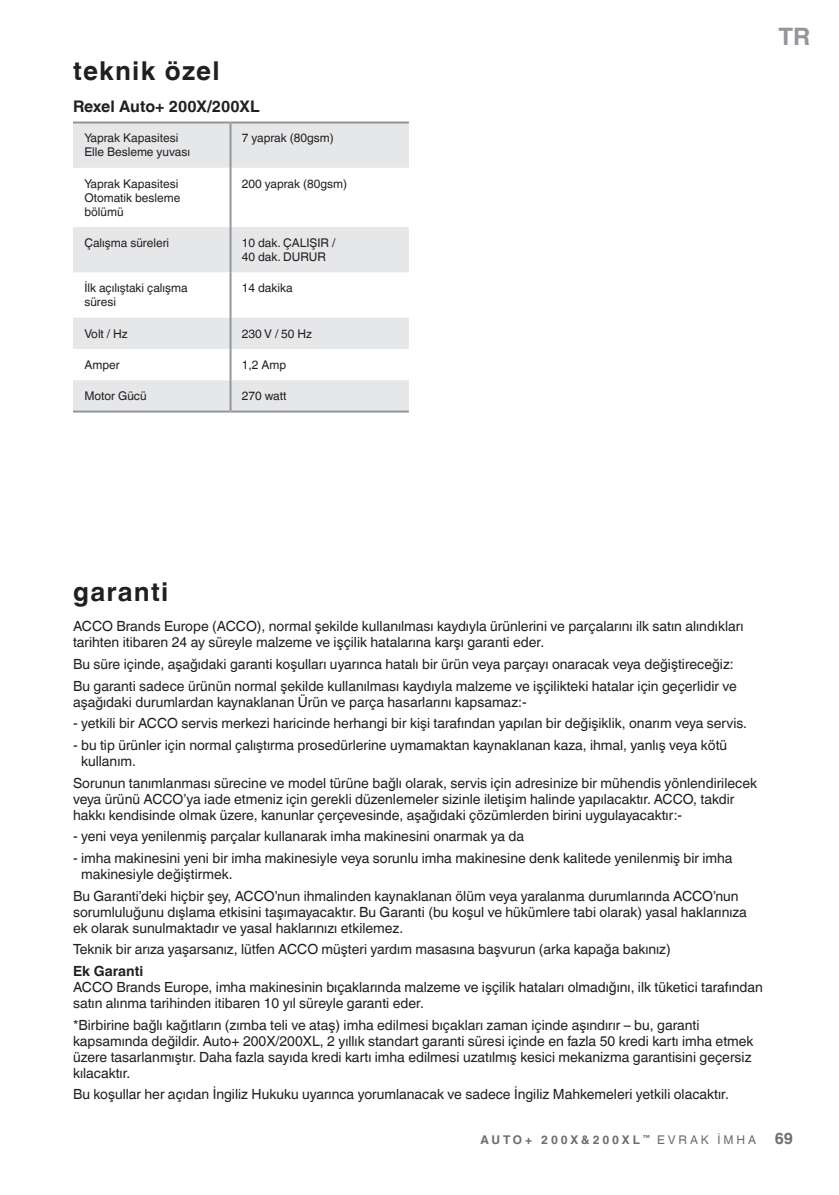
<style>
.page{position:relative;width:839px;height:1195px;background:#fff}
.page>*{position:absolute;margin:0;border:0;box-sizing:border-box;transform-origin:0 0}
.t1{font:700 26px "Helvetica Linotype";letter-spacing:.05em;color:#231f20}
.t2{font:700 24px "Helvetica Linotype";color:#939598}
.t3{font:700 16px "Helvetica Linotype";color:#231f20}
.t4{font:14px/16px "Helvetica Linotype";color:#231f20}
.t5{font:700 14px "Helvetica Linotype";color:#231f20}
.t6{font:12px/14px "Helvetica Linotype";color:#231f20}
.t7{font:700 12px "Helvetica Linotype";letter-spacing:.24em;color:#6c6d70}
.s1{font-weight:400}
.s2{font-size:16px}
</style>
<div class="page">
<svg style="left:73px;top:124px;width:336px;height:287px;fill:#e6e7e9"></svg>
<hr style="left:73px;top:122px;width:157px;height:2px;background:#939598">
<hr style="left:230px;top:122px;width:179px;height:2px;background:#939598">
<hr style="left:229px;top:124px;width:2px;height:44px;background:#939598">
<hr style="left:229px;top:168px;width:2px;height:59px;background:#939598">
<hr style="left:229px;top:227px;width:2px;height:45px;background:#939598">
<hr style="left:229px;top:272px;width:2px;height:46px;background:#939598">
<hr style="left:229px;top:318px;width:2px;height:31px;background:#939598">
<hr style="left:229px;top:349px;width:2px;height:31px;background:#939598">
<hr style="left:229px;top:380px;width:2px;height:31px;background:#939598">
<hr style="left:73px;top:411px;width:157px;height:2px;background:#939598">
<hr style="left:230px;top:411px;width:179px;height:2px;background:#939598">
<h1 class="t1" style="left:73px;top:56px;width:148px">teknik özel</h1>
<p class="t3" style="left:73px;top:97px;width:188px">Rexel Auto+ 200X/200XL</p>
<p class="t6" style="left:84px;top:131px;width:107px">Yaprak Kapasitesi<br>Elle Besleme yuvası</p>
<p class="t6" style="left:242px;top:131px;width:93px">7 yaprak (80gsm)</p>
<p class="t6" style="left:84px;top:177px;width:98px">Yaprak Kapasitesi<br>Otomatik besleme bölümü</p>
<p class="t6" style="left:242px;top:177px;width:107px">200 yaprak (80gsm)</p>
<p class="t6" style="left:84px;top:236px;width:86px">Çalışma süreleri</p>
<p class="t6" style="left:242px;top:236px;width:95px">10 dak. ÇALIŞIR /<br>40 dak. DURUR</p>
<p class="t6" style="left:84px;top:281px;width:105px">İlk açılıştaki çalışma süresi</p>
<p class="t6" style="left:242px;top:281px;width:52px">14 dakika</p>
<p class="t6" style="left:84px;top:326px;width:45px">Volt / Hz</p>
<p class="t6" style="left:242px;top:326px;width:72px">230 V / 50 Hz</p>
<p class="t6" style="left:84px;top:358px;width:37px">Amper</p>
<p class="t6" style="left:242px;top:358px;width:46px">1,2 Amp</p>
<p class="t6" style="left:84px;top:389px;width:64px">Motor Gücü</p>
<p class="t6" style="left:242px;top:389px;width:46px">270 watt</p>
<h2 class="t2" style="left:778px;top:23px;width:33px">TR</h2>
<h1 class="t1" style="left:73px;top:577px;width:97px">garanti</h1>
<p class="t4" style="left:73px;top:618px;width:672px">ACCO Brands Europe (ACCO), normal şekilde kullanılması kaydıyla ürünlerini ve parçalarını ilk satın alındıkları tarihten itibaren 24 ay süreyle malzeme ve işçilik hatalarına karşı garanti eder.</p>
<p class="t4" style="left:73px;top:653px;width:665px;line-height:21.6px">Bu süre içinde, aşağıdaki garanti koşulları uyarınca hatalı bir ürün veya parçayı onaracak veya değiştireceğiz:<br>Bu garanti sadece ürünün normal şekilde kullanılması kaydıyla malzeme ve işçilikteki hatalar için geçerlidir ve</p>
<p class="t4" style="left:73px;top:694px;width:455px">aşağıdaki durumlardan kaynaklanan Ürün ve parça hasarlarını kapsamaz:-</p>
<p class="t4" style="left:73px;top:715px;width:676px">- yetkili bir ACCO servis merkezi haricinde herhangi bir kişi tarafından yapılan bir değişiklik, onarım veya servis.</p>
<p class="t4" style="left:81px;top:737px;width:648px;text-indent:-8px">- bu tip ürünler için normal çalıştırma prosedürlerine uymamaktan kaynaklanan kaza, ihmal, yanlış veya kötü kullanım.</p>
<p class="t4" style="left:73px;top:775px;width:686px">Sorunun tanımlanması sürecine ve model türüne bağlı olarak, servis için adresinize bir mühendis yönlendirilecek veya ürünü ACCO’ya iade etmeniz için gerekli düzenlemeler sizinle iletişim halinde yapılacaktır. ACCO, takdir hakkı kendisinde olmak üzere, kanunlar çerçevesinde, aşağıdaki çözümlerden birini uygulayacaktır:-</p>
<p class="t4" style="left:73px;top:828px;width:453px">- yeni veya yenilenmiş parçalar kullanarak imha makinesini onarmak ya da</p>
<p class="t4" style="left:81px;top:850px;width:653px;text-indent:-8px">- imha makinesini yeni bir imha makinesiyle veya sorunlu imha makinesine denk kalitede yenilenmiş bir imha makinesiyle değiştirmek.</p>
<p class="t4" style="left:73px;top:888px;width:675px">Bu Garanti’deki hiçbir şey, ACCO’nun ihmalinden kaynaklanan ölüm veya yaralanma durumlarında ACCO’nun sorumluluğunu dışlama etkisini taşımayacaktır. Bu Garanti (bu koşul ve hükümlere tabi olarak) yasal haklarınıza ek olarak sunulmaktadır ve yasal haklarınızı etkilemez.</p>
<p class="t4" style="left:73px;top:941px;width:599px">Teknik bir arıza yaşarsanız, lütfen ACCO müşteri yardım masasına başvurun (arka kapağa bakınız)</p>
<p class="t5" style="left:73px;top:963px;width:72px">Ek Garanti</p>
<p class="t4" style="left:73px;top:979px;width:691px">ACCO Brands Europe, imha makinesinin bıçaklarında malzeme ve işçilik hataları olmadığını, ilk tüketici tarafından satın alınma tarihinden itibaren 10 yıl süreyle garanti eder.</p>
<p class="t4" style="left:73px;top:1017px;width:682px">*Birbirine bağlı kağıtların (zımba teli ve ataş) imha edilmesi bıçakları zaman içinde aşındırır – bu, garanti kapsamında değildir. Auto+ 200X/200XL, 2 yıllık standart garanti süresi içinde en fazla 50 kredi kartı imha etmek üzere tasarlanmıştır. Daha fazla sayıda kredi kartı imha edilmesi uzatılmış kesici mekanizma garantisini geçersiz kılacaktır.</p>
<p class="t4" style="left:73px;top:1086px;width:657px">Bu koşullar her açıdan İngiliz Hukuku uyarınca yorumlanacak ve sadece İngiliz Mahkemeleri yetkili olacaktır.</p>
<p class="t7" style="left:480px;top:1133px;width:314px">AUTO+ 200X&amp;200XL <sup>™</sup> <span class="s1">EVRAK İMHA</span> <span class="s2">69</span></p>
</div>
